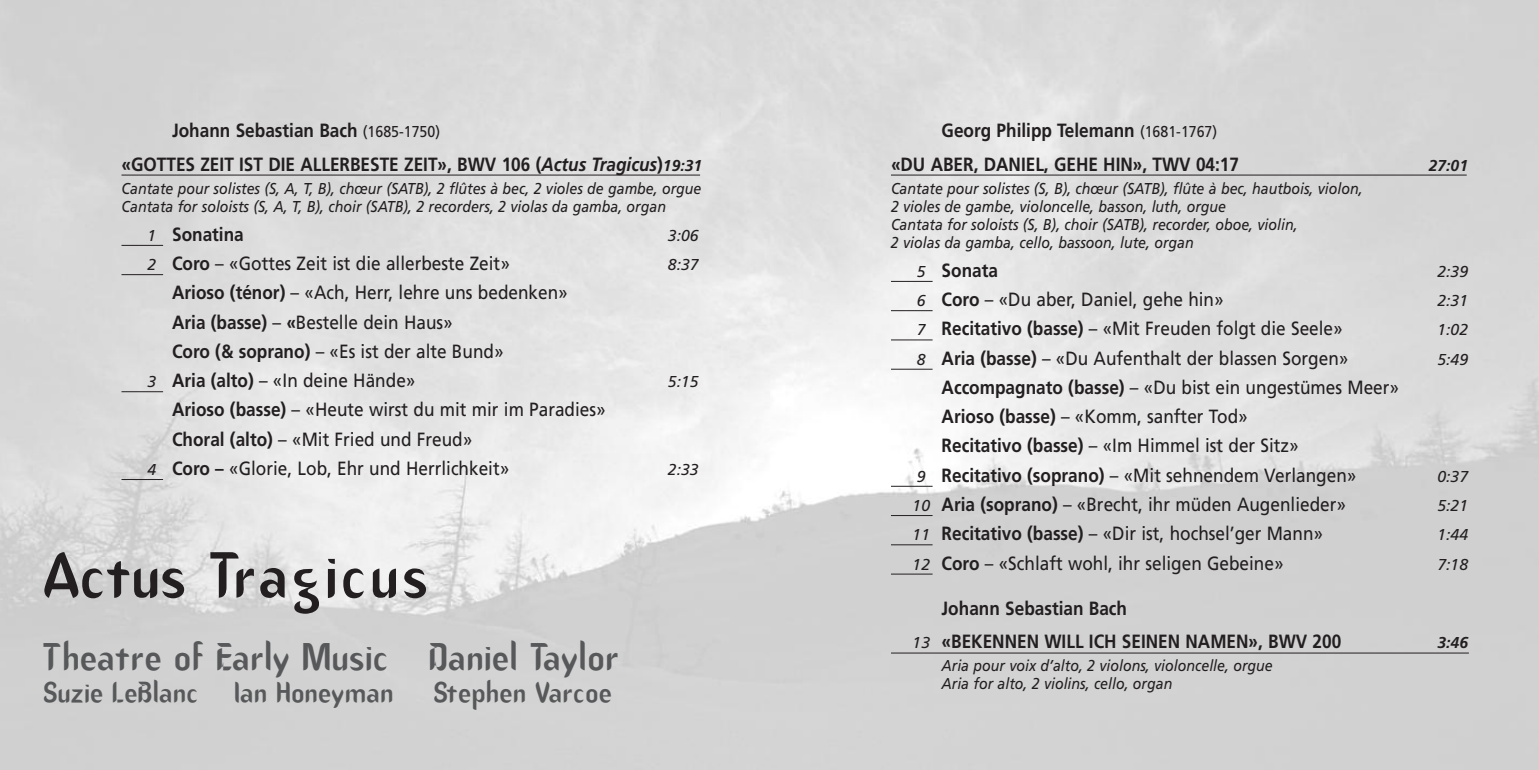
<style>
.page{position:relative;width:1539px;height:770px;background:#fff}
.page>*{position:absolute;margin:0;border:0;box-sizing:border-box;transform-origin:0 0}
.t1{font:69.75px "Dance SSK";letter-spacing:.045em;color:#231f20}
.t2{font:41.85px "Dance SSK";color:#57585a}
.t3{font:31.95px "Dance SSK";color:#57585a}
.t4{font:19.12px "Frutiger";color:#231f20;scale:.9 1}
.t5{font:700 19.12px/33.8px "Frutiger";color:#231f20;scale:.9 1}
.t6{font:italic 15.75px/18px "Frutiger";color:#231f20;scale:.9 1}
.t7{font:italic 15.75px "Frutiger";color:#231f20}
.t8{font:italic 700 15.75px "Frutiger";color:#231f20}
.s1{font-weight:400;font-size:15.75px}
.s2{font-style:italic}
.s3{font-style:italic;font-size:15.75px}
.s4{font-weight:400;font-style:italic;font-size:15.75px}
.s5{font-weight:700}
</style>
<div class="page">
<img style="left:770px;top:0;width:769px;height:770px">
<hr style="left:891px;top:175px;width:576px;height:1px;background:#231f20">
<hr style="left:891px;top:652px;width:578px;height:1px;background:#231f20">
<hr style="left:891px;top:281px;width:42px;height:1px;background:#231f20">
<hr style="left:891px;top:310px;width:42px;height:1px;background:#231f20">
<hr style="left:891px;top:339px;width:42px;height:1px;background:#231f20">
<hr style="left:891px;top:369px;width:42px;height:1px;background:#231f20">
<hr style="left:891px;top:486px;width:42px;height:1px;background:#231f20">
<hr style="left:891px;top:515px;width:42px;height:1px;background:#231f20">
<hr style="left:891px;top:544px;width:42px;height:1px;background:#231f20">
<hr style="left:891px;top:573px;width:42px;height:1px;background:#231f20">
<svg style="left:0;top:0;width:770px;height:770px;background:#dcdcdc"></svg>
<hr style="left:122px;top:175px;width:578px;height:1px;background:#231f20">
<hr style="left:122px;top:245px;width:41px;height:1px;background:#231f20">
<hr style="left:122px;top:274px;width:41px;height:1px;background:#231f20">
<hr style="left:122px;top:391px;width:41px;height:1px;background:#231f20">
<hr style="left:122px;top:479px;width:41px;height:1px;background:#231f20">
<p class="t5" style="left:122px;top:115px;width:647px;text-indent:51px">Johann Sebastian Bach <span class="s1">(1685-1750)<br></span>«GOTTES ZEIT IST DIE ALLERBESTE ZEIT», BWV 106 (<span class="s2">Actus Tragicus</span>)<span class="s3">19:31</span></p>
<p class="t6" style="left:122px;top:180px;width:646px">Cantate pour solistes (S, A, T, B), chœur (SATB), 2 flûtes à bec, 2 violes de gambe, orgue<br>Cantata for soloists (S, A, T, B), choir (SATB), 2 recorders, 2 violas da gamba, organ</p>
<p class="t5" style="left:147px;top:219px;width:109px"><span class="s4">1</span> Sonatina</p>
<p class="t7" style="left:668px;top:229px;width:32px">3:06</p>
<p class="t4" style="left:147px;top:256px;width:404px"><span class="s3">2</span> <span class="s5">Coro</span> – «Gottes Zeit ist die allerbeste Zeit»</p>
<p class="t7" style="left:668px;top:258px;width:32px">8:37</p>
<p class="t4" style="left:172px;top:285px;width:441px"><span class="s5">Arioso (ténor)</span> – «Ach, Herr, lehre uns bedenken»</p>
<p class="t4" style="left:172px;top:314px;width:313px"><span class="s5">Aria (basse)</span> – <span class="s5">«</span>Bestelle dein Haus»</p>
<p class="t4" style="left:172px;top:343px;width:370px"><span class="s5">Coro (&amp; soprano)</span> – «Es ist der alte Bund»</p>
<p class="t4" style="left:147px;top:373px;width:299px"><span class="s3">3</span> <span class="s5">Aria (alto)</span> – «In deine Hände»</p>
<p class="t7" style="left:668px;top:375px;width:32px">5:15</p>
<p class="t4" style="left:172px;top:402px;width:483px"><span class="s5">Arioso (basse)</span> – «Heute wirst du mit mir im Paradies»</p>
<p class="t4" style="left:172px;top:431px;width:335px"><span class="s5">Choral (alto)</span> – «Mit Fried und Freud»</p>
<p class="t4" style="left:147px;top:460px;width:404px"><span class="s3">4</span> <span class="s5">Coro –</span> «Glorie, Lob, Ehr und Herrlichkeit»</p>
<p class="t7" style="left:668px;top:463px;width:32px">2:33</p>
<h1 class="t1" style="left:43px;top:533px;width:387px">Actus Tragicus</h1>
<h2 class="t2" style="left:42px;top:632px;width:578px">Theatre of Early Music Daniel Taylor</h2>
<h3 class="t3" style="left:43px;top:673px;width:570px">Suzie LeBlanc Ian Honeyman Stephen Varcoe</h3>
<p class="t5" style="left:891px;top:115px;width:388px;text-indent:51px">Georg Philipp Telemann <span class="s1">(1681-1767) </span>«DU ABER, DANIEL, GEHE HIN», TWV 04:17</p>
<p class="t8" style="left:1429px;top:159px;width:41px">27:01</p>
<p class="t6" style="left:891px;top:180px;width:526px">Cantate pour solistes (S, B), chœur (SATB), flûte à bec, hautbois, violon, 2 violes de gambe, violoncelle, basson, luth, orgue<br>Cantata for soloists (S, B), choir (SATB), recorder, oboe, violin,<br>2 violas da gamba, cello, bassoon, lute, organ</p>
<p class="t5" style="left:917px;top:255px;width:92px"><span class="s4">5</span> Sonata</p>
<p class="t7" style="left:1437px;top:265px;width:32px">2:39</p>
<p class="t4" style="left:917px;top:292px;width:342px"><span class="s3">6</span> <span class="s5">Coro</span> – «Du aber, Daniel, gehe hin»</p>
<p class="t7" style="left:1437px;top:294px;width:32px">2:31</p>
<p class="t4" style="left:917px;top:321px;width:475px"><span class="s3">7</span> <span class="s5">Recitativo (basse)</span> – «Mit Freuden folgt die Seele»</p>
<p class="t7" style="left:1437px;top:323px;width:32px">1:02</p>
<p class="t4" style="left:917px;top:350px;width:481px"><span class="s3">8</span> <span class="s5">Aria (basse)</span> – «Du Aufenthalt der blassen Sorgen»</p>
<p class="t7" style="left:1437px;top:353px;width:32px">5:49</p>
<p class="t4" style="left:942px;top:379px;width:510px"><span class="s5">Accompagnato (basse)</span> – «Du bist ein ungestümes Meer»</p>
<p class="t4" style="left:942px;top:409px;width:342px"><span class="s5">Arioso (basse)</span> – «Komm, sanfter Tod»</p>
<p class="t4" style="left:942px;top:438px;width:398px"><span class="s5">Recitativo (basse)</span> – «Im Himmel ist der Sitz»</p>
<p class="t4" style="left:917px;top:467px;width:490px"><span class="s3">9</span> <span class="s5">Recitativo (soprano)</span> – «Mit sehnendem Verlangen»</p>
<p class="t7" style="left:1437px;top:470px;width:32px">0:37</p>
<p class="t4" style="left:913px;top:496px;width:483px"><span class="s3">10</span> <span class="s5">Aria (soprano)</span> – «Brecht, ihr müden Augenlieder»</p>
<p class="t7" style="left:1437px;top:499px;width:32px">5:21</p>
<p class="t4" style="left:913px;top:526px;width:458px"><span class="s3">11</span> <span class="s5">Recitativo (basse)</span> – «Dir ist, hochsel’ger Mann»</p>
<p class="t7" style="left:1437px;top:528px;width:32px">1:44</p>
<p class="t4" style="left:913px;top:555px;width:414px"><span class="s3">12</span> <span class="s5">Coro</span> – «Schlaft wohl, ihr seligen Gebeine»</p>
<p class="t7" style="left:1437px;top:557px;width:32px">7:18</p>
<p class="t5" style="left:913px;top:592px;width:478px;text-indent:29px">Johann Sebastian Bach<br><span class="s4">13</span> «BEKENNEN WILL ICH SEINEN NAMEN», BWV 200</p>
<p class="t8" style="left:1437px;top:636px;width:32px">3:46</p>
<p class="t6" style="left:942px;top:657px;width:369px">Aria pour voix d’alto, 2 violons, violoncelle, orgue<br>Aria for alto, 2 violins, cello, organ</p>
</div>
